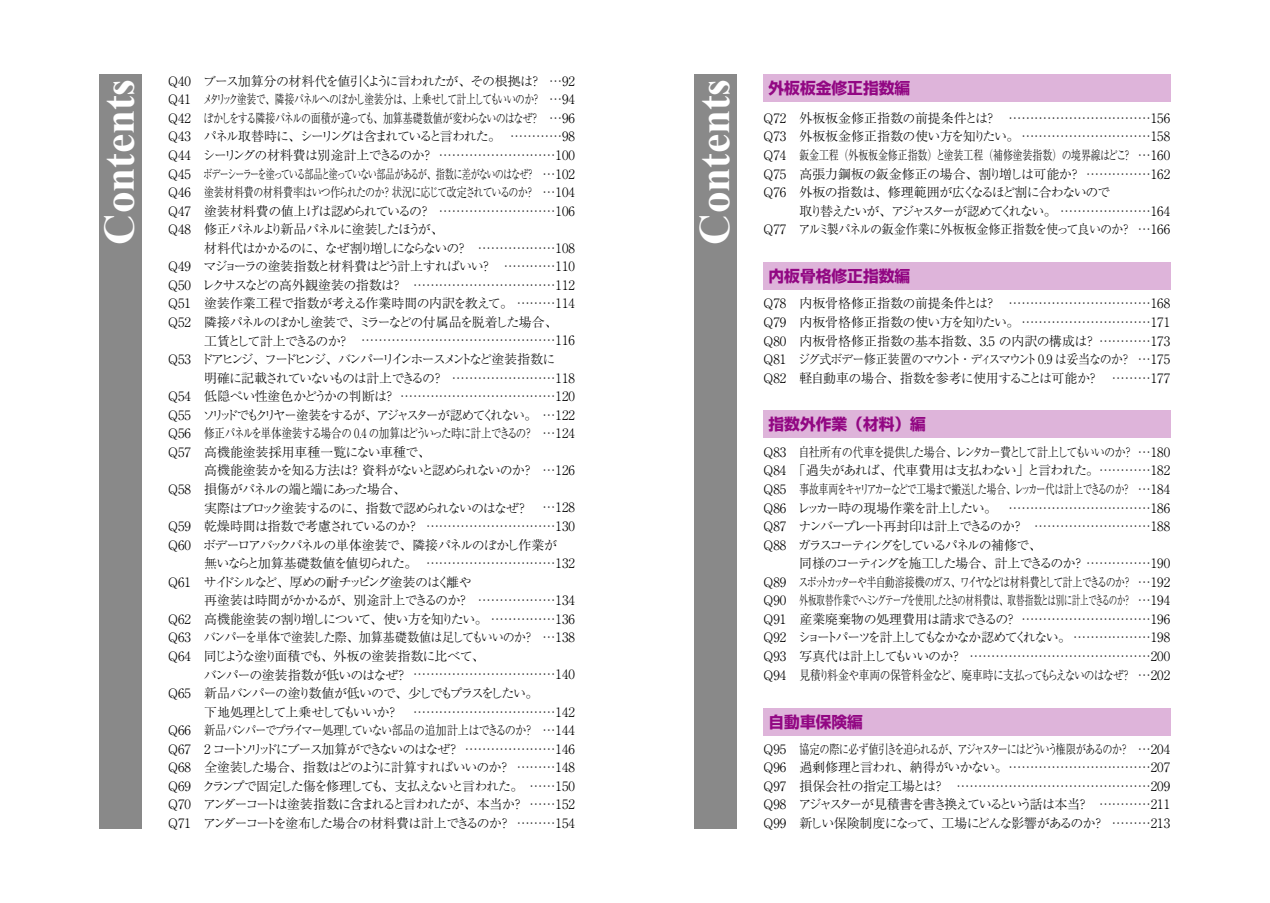
<style>
.page{position:relative;width:1270px;height:903px;background:#fff}
.page>*{position:absolute;margin:0;border:0;box-sizing:border-box;transform-origin:0 0}
.t1{font:700 43.23px "Times New Roman";color:#fff}
.t2{font:700 15.75px "Shin Go Pro";color:#920783}
.t3{font:300 12.95px/18.6px "Ryumin Pro";letter-spacing:-.085em;color:#000}
.t4{font:300 12.95px/18.6px "Ryumin Pro";letter-spacing:-.065em;color:#000;text-align:justify}
.t5{font:300 12.95px/18.6px "Ryumin Pro";letter-spacing:-.035em;color:#000}
.t6{font:300 12.95px/18.6px "Ryumin Pro";color:#000;text-align:right}
.t7{font:300 12.95px/18.6px "Ryumin Pro";letter-spacing:-.095em;color:#000;scale:.79 1}
.t8{font:300 12.95px "Ryumin Pro";letter-spacing:-.13em;color:#000}
.t9{font:300 12.95px "Ryumin Pro";letter-spacing:-.105em;color:#000;scale:.77 1}
.t10{font:300 12.95px "Ryumin Pro";letter-spacing:-.065em;color:#000;scale:.66 1}
.t11{font:300 12.95px "Ryumin Pro";letter-spacing:-.13em;color:#000;scale:.75 1}
.t12{font:300 12.95px "Ryumin Pro";letter-spacing:-.09em;color:#000;scale:.86 1}
.t13{font:300 12.95px "Ryumin Pro";letter-spacing:-.065em;color:#000;scale:.83 1}
.t14{font:300 12.95px "Ryumin Pro";letter-spacing:-.145em;color:#000}
.t15{font:300 12.95px "Ryumin Pro";letter-spacing:-.135em;color:#000}
.t16{font:300 12.95px "Ryumin Pro";letter-spacing:-.1em;color:#000}
</style>
<div class="page">
<div style="left:99px;top:74px;width:42px;height:754px;background:#898989"></div>
<div style="left:694px;top:74px;width:43px;height:754px;background:#898989"></div>
<div style="left:764px;top:410px;width:407px;height:28px;background:#deb4da"></div>
<div style="left:764px;top:708px;width:407px;height:28px;background:#deb4da"></div>
<div style="left:764px;top:74px;width:407px;height:28px;background:#deb4da"></div>
<div style="left:764px;top:262px;width:407px;height:27px;background:#deb4da"></div>
<h1 class="t1" style="left:89px;top:245px;width:167px;rotate:-90deg">Contents</h1>
<p class="t3" style="left:200px;top:71px;width:376px">ブース加算分の材料代を値引くように言われたが、その根拠は？<br>メタリック塗装で、隣接パネルへのぼかし塗装分は、上乗せして計上してもいいのか？<br>ぼかしをする隣接パネルの面積が違っても、加算基礎数値が変わらないのはなぜ？<br>パネル取替時に、シーリングは含まれていると言われた。<br>シーリングの材料費は別途計上できるのか？ ………………………100ボデーシーラーを塗っている部品と塗っていない部品があるが、指数に差がないのはなぜ？<br>塗装材料費の材料費率はいつ作られたのか？ 状況に応じて改定されているのか？<br>塗装材料費の値上げは認められているの？<br>修正パネルより新品パネルに塗装したほうが、<br>材料代はかかるのに、なぜ割り増しにならないの？<br>マジョーラの塗装指数と材料費はどう計上すればいい？<br>レクサスなどの高外観塗装の指数は？<br>塗装作業工程で指数が考える作業時間の内訳を教えて。 ………114隣接パネルのぼかし塗装で、ミラーなどの付属品を脱着した場合、<br>工賃として計上できるのか？<br>ドアヒンジ、フードヒンジ、バンパーリインホースメントなど塗装指数に<br>明確に記載されていないものは計上できるの？<br>低隠ぺい性塗色かどうかの判断は？ ………………………………120ソリッドでもクリヤー塗装をするが、アジャスターが認めてくれない。 …122修正パネルを単体塗装する場合の 0.4 の加算はどういった時に計上できるの？<br>高機能塗装採用車種一覧にない車種で、<br>高機能塗装かを知る方法は？ 資料がないと認められないのか？<br>損傷がパネルの端と端にあった場合、<br>実際はブロック塗装するのに、指数で認められないのはなぜ？<br>乾燥時間は指数で考慮されているのか？<br>ボデーロアバックパネルの単体塗装で、隣接パネルのぼかし作業が<br>無いならと加算基礎数値を値切られた。<br>サイドシルなど、厚めの耐チッピング塗装のはく離や<br>再塗装は時間がかかるが、別途計上できるのか？<br>高機能塗装の割り増しについて、使い方を知りたい。 ……………136バンパーを単体で塗装した際、加算基礎数値は足してもいいのか？<br>同じような塗り面積でも、外板の塗装指数に比べて、<br>バンパーの塗装指数が低いのはなぜ？ ……………………………140新品バンパーの塗り数値が低いので、少しでもプラスをしたい。<br>下地処理として上乗せしてもいいか？<br>新品バンパーでプライマー処理していない部品の追加計上はできるのか？<br>2 コートソリッドにブース加算ができないのはなぜ？ …………………146全塗装した場合、指数はどのように計算すればいいのか？<br>クランプで固定した傷を修理しても、支払えないと言われた。<br>アンダーコートは塗装指数に含まれると言われたが、本当か？ ……152アンダーコートを塗布した場合の材料費は計上できるのか？ ………154</p>
<p class="t4" style="left:510px;top:71px;width:66px;text-align:right">…92<br>…94<br>…96 …………98</p>
<p class="t6" style="left:439px;top:163px;width:137px">…102<br>…104 ………………………106</p>
<p class="t6" style="left:413px;top:238px;width:163px">………………108 …………110 ……………………………112</p>
<p class="t4" style="left:168px;top:71px;width:24px">Q40<br>Q41<br>Q42<br>Q43<br>Q44<br>Q45<br>Q46<br>Q47<br>Q48</p>
<p class="t4" style="left:168px;top:256px;width:24px">Q49<br>Q50<br>Q51<br>Q52</p>
<p class="t4" style="left:168px;top:349px;width:24px">Q53</p>
<p class="t4" style="left:168px;top:386px;width:24px">Q54<br>Q55<br>Q56<br>Q57</p>
<p class="t4" style="left:168px;top:479px;width:24px">Q58</p>
<p class="t4" style="left:168px;top:516px;width:24px">Q59<br>Q60</p>
<p class="t4" style="left:168px;top:571px;width:24px">Q61</p>
<p class="t4" style="left:168px;top:609px;width:24px">Q62<br>Q63<br>Q64</p>
<p class="t4" style="left:168px;top:683px;width:24px">Q65</p>
<p class="t4" style="left:168px;top:720px;width:24px">Q66<br>Q67<br>Q68<br>Q69<br>Q70<br>Q71</p>
<p class="t4" style="left:361px;top:330px;width:215px">………………………………………116</p>
<p class="t4" style="left:452px;top:367px;width:125px">……………………118</p>
<p class="t4" style="left:543px;top:423px;width:34px">…124</p>
<p class="t4" style="left:543px;top:460px;width:34px">…126</p>
<p class="t4" style="left:426px;top:497px;width:150px;text-align:right">…128 …………………………130</p>
<p class="t4" style="left:426px;top:553px;width:150px">…………………………132</p>
<p class="t4" style="left:478px;top:590px;width:99px">………………134</p>
<p class="t4" style="left:543px;top:627px;width:34px">…138</p>
<p class="t4" style="left:413px;top:701px;width:163px;text-align:right">……………………………142 …144</p>
<p class="t4" style="left:517px;top:757px;width:60px;text-align:right">………148 ……150</p>
<h1 class="t1" style="left:685px;top:245px;width:167px;rotate:-90deg">Contents</h1>
<p class="t2" style="left:769px;top:76px;width:143px">外板板金修正指数編</p>
<p class="t4" style="left:763px;top:108px;width:24px">Q72<br>Q73<br>Q74<br>Q75<br>Q76</p>
<p class="t4" style="left:763px;top:219px;width:24px">Q77</p>
<p class="t5" style="left:798px;top:108px;width:373px">外板板金修正指数の前提条件とは？<br>外板板金修正指数の使い方を知りたい。…………………………158鈑金工程（外板板金修正指数）と塗装工程（補修塗装指数）の境界線はどこ？ …160高張力鋼板の鈑金修正の場合、割り増しは可能か？ ……………162外板の指数は、修理範囲が広くなるほど割に合わないので<br>取り替えたいが、アジャスターが認めてくれない。 …………………164アルミ製パネルの鈑金作業に外板板金修正指数を使って良いのか？</p>
<p class="t4" style="left:1008px;top:108px;width:163px">……………………………156</p>
<p class="t4" style="left:1138px;top:219px;width:34px">…166</p>
<p class="t2" style="left:769px;top:263px;width:143px">内板骨格修正指数編</p>
<p class="t4" style="left:763px;top:293px;width:24px">Q78<br>Q79<br>Q80<br>Q81<br>Q82</p>
<p class="t5" style="left:798px;top:293px;width:374px">内板骨格修正指数の前提条件とは？<br>内板骨格修正指数の使い方を知りたい。…………………………171内板骨格修正指数の基本指数、3.5 の内訳の構成は？ …………173ジグ式ボデー修正装置のマウント・ディスマウント0.9 は妥当なのか？<br>軽自動車の場合、指数を参考に使用することは可能か？</p>
<p class="t4" style="left:1008px;top:293px;width:163px">……………………………168</p>
<p class="t4" style="left:1112px;top:349px;width:60px;text-align:right">…175 ………177</p>
<p class="t2" style="left:769px;top:412px;width:159px">指数外作業（材料）編</p>
<p class="t4" style="left:763px;top:442px;width:24px">Q83<br>Q84<br>Q85<br>Q86<br>Q87<br>Q88</p>
<p class="t4" style="left:763px;top:571px;width:24px">Q89<br>Q90<br>Q91<br>Q92<br>Q93<br>Q94</p>
<p class="t12" style="left:798px;top:442px;width:434px">自社所有の代車を提供した場合、レンタカー費として計上してもいいのか？ …180</p>
<p class="t4" style="left:793px;top:460px;width:379px">「過失があれば、代車費用は支払わない」と言われた。…………182</p>
<p class="t11" style="left:799px;top:479px;width:444px">事故車両をキャリアカーなどで工場まで搬送した場合、レッカー代は計上できるのか？</p>
<p class="t16" style="left:797px;top:497px;width:201px">レッカー時の現場作業を計上したい。</p>
<p class="t15" style="left:798px;top:516px;width:227px">ナンバープレート再封印は計上できるのか？</p>
<p class="t14" style="left:798px;top:535px;width:245px">ガラスコーティングをしているパネルの補修で、</p>
<p class="t8" style="left:799px;top:553px;width:372px">同様のコーティングを施工した場合、計上できるのか？ ……………190</p>
<p class="t9" style="left:799px;top:572px;width:484px">スポットカッターや半自動溶接機のガス、ワイヤなどは材料費として計上できるのか？ …192</p>
<p class="t10" style="left:799px;top:590px;width:505px">外板取替作業でヘミングテープを使用したときの材料費は、取替指数とは別に計上できるのか？</p>
<p class="t6" style="left:799px;top:609px;width:372px">産業廃棄物の処理費用は請求できるの？ …………………………196</p>
<p class="t8" style="left:798px;top:627px;width:374px">ショートパーツを計上してもなかなか認めてくれない。 ………………198</p>
<p class="t4" style="left:799px;top:646px;width:165px">写真代は計上してもいいのか？</p>
<p class="t13" style="left:799px;top:664px;width:402px">見積り料金や車両の保管料金など、廃車時に支払ってもらえないのはなぜ？</p>
<p class="t6" style="left:1008px;top:479px;width:163px">…184 ……………………………186 ………………………188</p>
<p class="t4" style="left:1138px;top:590px;width:34px">…194</p>
<p class="t4" style="left:969px;top:646px;width:202px;text-align:right">……………………………………200 …202</p>
<p class="t2" style="left:769px;top:710px;width:96px">自動車保険編</p>
<p class="t4" style="left:763px;top:738px;width:24px">Q95<br>Q96<br>Q97<br>Q98<br>Q99</p>
<p class="t7" style="left:798px;top:738px;width:472px">協定の際に必ず値引きを迫られるが、アジャスターにはどういう権限があるのか？<br>過剰修理と言われ、納得がいかない。……………………………207損保会社の指定工場とは？<br>アジャスターが見積書を書き換えているという話は本当？<br>新しい保険制度になって、工場にどんな影響があるのか？</p>
<p class="t4" style="left:1138px;top:738px;width:34px">…204</p>
<p class="t6" style="left:957px;top:776px;width:215px">………………………………………209 …………211<br>………213</p>
</div>
